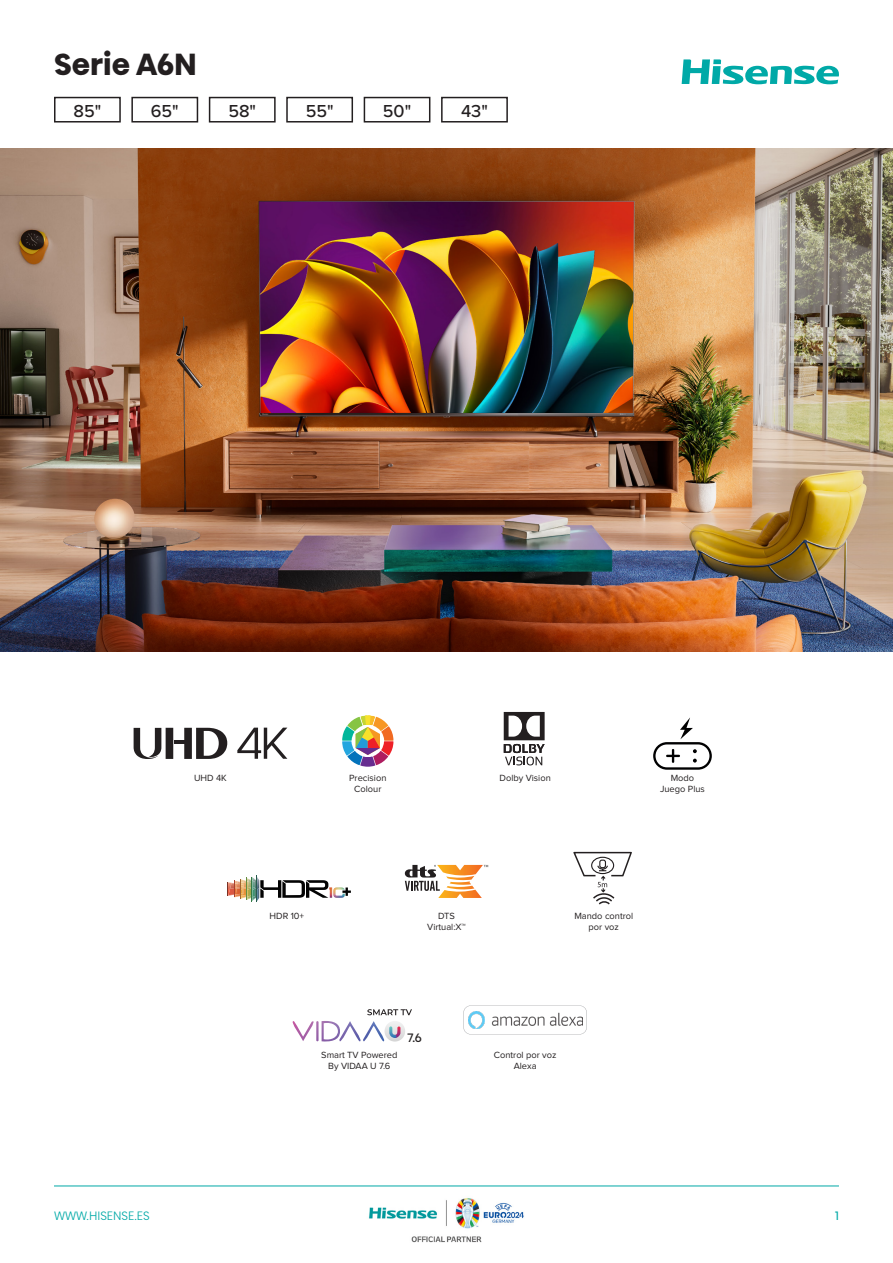
<style>
.page{position:relative;width:893px;height:1263px;background:#fff}
.page>*{position:absolute;margin:0;border:0;box-sizing:border-box;transform-origin:0 0}
.t1{font:700 30px "Hisense Alfabet";color:#231f20}
.t2{font:500 18px "Proxima Nova";color:#231f20}
.t3{font:300 12px "Hisense Alfabet";color:#00a9a7}
.t4{font:12px "Hisense Alfabet";color:#231f20}
.t5{font:12px "Hisense Alfabet";color:#00a9a7}
.t6{font:9.3px/11.1px "Proxima Nova";color:#231f20;text-align:center}
</style>
<div class="page">
<hr style="left:54px;top:1185px;width:785px;height:1px;background:#00a9a7">
<img style="left:369px;top:1198px;width:155px;height:45px">
<img style="left:0;top:149px;width:893px;height:502px">
<svg style="left:682px;top:59px;width:157px;height:25px"></svg>
<svg style="left:134px;top:728px;width:93px;height:31px"></svg>
<svg style="left:237px;top:728px;width:50px;height:31px"></svg>
<svg style="left:342px;top:715px;width:51px;height:52px"></svg>
<svg style="left:504px;top:712px;width:41px;height:53px"></svg>
<svg style="left:653px;top:717px;width:59px;height:53px"></svg>
<svg style="left:227px;top:876px;width:124px;height:26px"></svg>
<img style="left:438px;top:865px;width:45px;height:33px">
<svg style="left:405px;top:865px;width:35px;height:26px"></svg>
<svg style="left:573px;top:853px;width:59px;height:52px"></svg>
<div style="left:385px;top:1021px;width:20px;height:20px;background:linear-gradient(to bottom,#f3f3f3,#d7d7d8);border-radius:10px"></div>
<svg style="left:389px;top:1026px;width:11px;height:12px"></svg>
<img style="left:292px;top:1021px;width:94px;height:21px">
<svg style="left:367px;top:1009px;width:45px;height:6px"></svg>
<svg style="left:463px;top:1005px;width:124px;height:30px"></svg>
<img style="left:468px;top:1012px;width:114px;height:16px">
<div style="left:54px;top:97px;width:67px;height:26px;border:2px solid #231f20"></div>
<div style="left:131px;top:97px;width:67px;height:26px;border:2px solid #231f20"></div>
<div style="left:209px;top:97px;width:67px;height:26px;border:2px solid #231f20"></div>
<div style="left:286px;top:97px;width:67px;height:26px;border:2px solid #231f20"></div>
<div style="left:364px;top:97px;width:66px;height:26px;border:2px solid #231f20"></div>
<div style="left:441px;top:97px;width:67px;height:26px;border:2px solid #231f20"></div>
<h1 class="t1" style="left:54px;top:45px;width:144px">Serie A6N</h1>
<h2 class="t2" style="left:73px;top:100px;width:29px">85"</h2>
<h2 class="t2" style="left:151px;top:100px;width:29px">65"</h2>
<h2 class="t2" style="left:228px;top:100px;width:29px">58"</h2>
<h2 class="t2" style="left:306px;top:100px;width:29px">55"</h2>
<h2 class="t2" style="left:383px;top:100px;width:30px">50"</h2>
<h2 class="t2" style="left:461px;top:100px;width:28px">43"</h2>
<p class="t6" style="left:194px;top:773px;width:34px">UHD 4K</p>
<p class="t6" style="left:349px;top:773px;width:39px">Precision<br>Colour</p>
<p class="t6" style="left:499px;top:773px;width:53px">Dolby Vision</p>
<p class="t6" style="left:660px;top:773px;width:46px">Modo<br>Juego Plus</p>
<p class="t6" style="left:270px;top:911px;width:36px">HDR 10+</p>
<p class="t6" style="left:427px;top:911px;width:40px">DTS<br>Virtual:X™</p>
<p class="t6" style="left:574px;top:911px;width:60px">Mando control por voz</p>
<p class="t6" style="left:321px;top:1049px;width:78px">Smart TV Powered<br>By VIDAA U 7.6</p>
<p class="t4" style="left:407px;top:1027px;width:16px">7.6</p>
<p class="t6" style="left:494px;top:1049px;width:64px">Control por voz<br>Alexa</p>
<p class="t3" style="left:54px;top:1205px;width:97px">WWW.HISENSE.ES</p>
<p class="t5" style="left:835px;top:1206px;width:5px">1</p>
</div>
